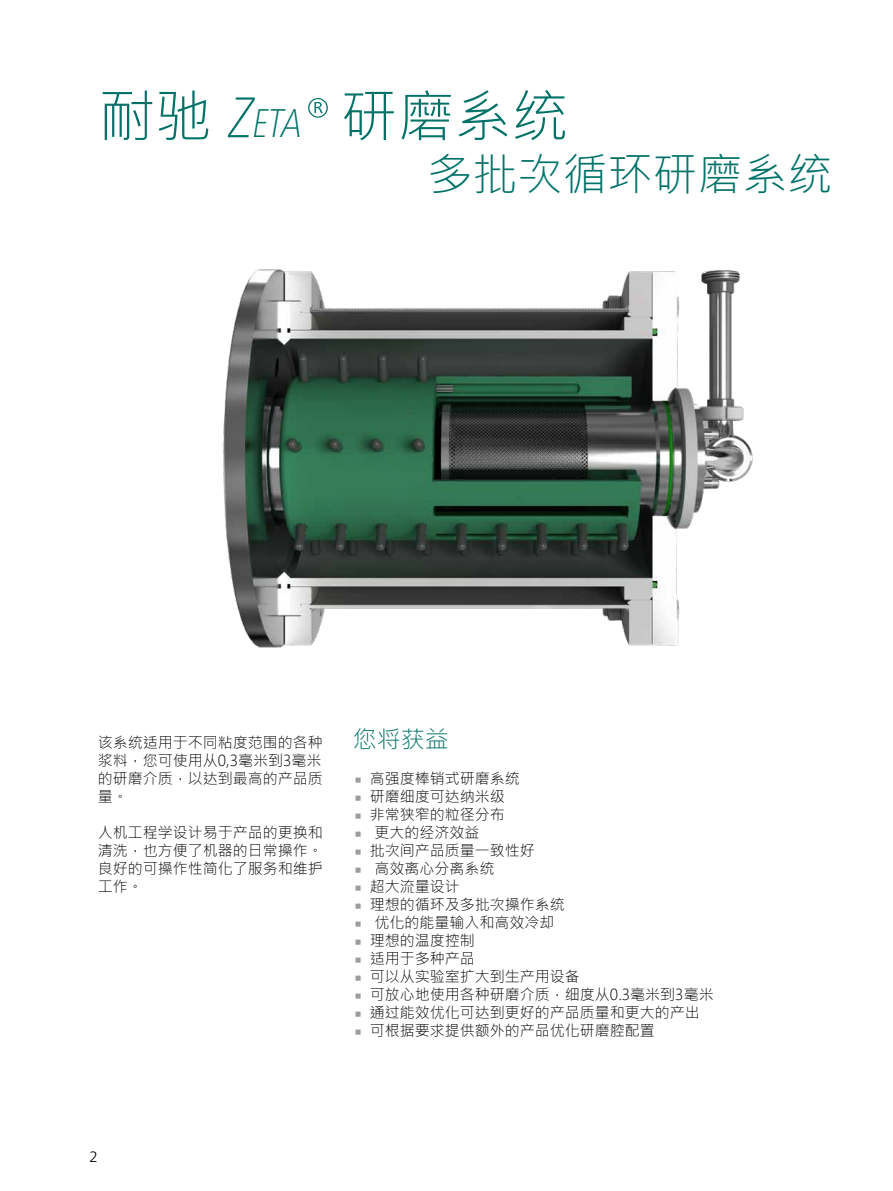
<style>
.page{position:relative;width:893px;height:1191px;background:#fff}
.page>*{position:absolute;margin:0;border:0;box-sizing:border-box;transform-origin:0 0}
.t1{font:300 57px "Microsoft Jheng Hei";color:#007268}
.t2{font:45px "Frutiger Neue LTW1 G";color:#9c9c9d}
.t3{font:300 45px "Microsoft Jheng Hei";color:#007268}
.t4{font:300 24px "Microsoft Jheng Hei";color:#007268}
.t5{font:300 15px/18px "Microsoft Jheng Hei";color:#000;text-align:justify}
.t6{font:300 15px "Frutiger Neue LTW1 G";color:#000}
.s1{font-family:"Frutiger Neue LTW1 G";font-weight:100;font-style:italic;font-stretch:condensed}
.s2{font-family:"Frutiger Neue LTW1 G";font-weight:100;font-style:italic;font-stretch:condensed;font-size:39.9px}
</style>
<div class="page">
<img style="left:223px;top:269px;width:530px;height:379px">
<h1 class="t1" style="left:98px;top:80px;width:472px">耐驰 <span class="s1">Z</span><span class="s2">eta</span><span class="s1">®</span> 研磨系统</h1>
<h2 class="t3" style="left:427px;top:146px;width:406px">多批次循环研磨系统</h2>
<p class="t5" style="left:98px;top:733px;width:226px">该系统适用于不同粘度范围的各种浆料，您可使用从0,3毫米到3毫米的研磨介质，以达到最高的产品质量。</p>
<p class="t5" style="left:98px;top:823px;width:226px">人机工程学设计易于产品的更换和清洗，也方便了机器的日常操作。良好的可操作性简化了服务和维护工作。</p>
<h3 class="t4" style="left:353px;top:724px;width:97px">您将获益</h3>
<h2 class="t2" style="left:353px;top:749px;width:12px">∙</h2>
<p class="t5" style="left:370px;top:769px;width:151px">高强度棒销式研磨系统</p>
<h2 class="t2" style="left:353px;top:767px;width:12px">∙</h2>
<p class="t5" style="left:370px;top:787px;width:136px">研磨细度可达纳米级</p>
<h2 class="t2" style="left:353px;top:785px;width:12px">∙</h2>
<p class="t5" style="left:370px;top:805px;width:136px">非常狭窄的粒径分布</p>
<h2 class="t2" style="left:353px;top:803px;width:12px">∙</h2>
<p class="t5" style="left:374px;top:823px;width:106px">更大的经济效益</p>
<h2 class="t2" style="left:353px;top:821px;width:12px">∙</h2>
<p class="t5" style="left:370px;top:841px;width:166px">批次间产品质量一致性好</p>
<h2 class="t2" style="left:353px;top:839px;width:12px">∙</h2>
<p class="t5" style="left:374px;top:859px;width:121px">高效离心分离系统</p>
<h2 class="t2" style="left:353px;top:857px;width:12px">∙</h2>
<p class="t5" style="left:370px;top:877px;width:91px">超大流量设计</p>
<h2 class="t2" style="left:353px;top:875px;width:12px">∙</h2>
<p class="t5" style="left:370px;top:895px;width:196px">理想的循环及多批次操作系统</p>
<h2 class="t2" style="left:353px;top:893px;width:12px">∙</h2>
<p class="t5" style="left:374px;top:913px;width:181px">优化的能量输入和高效冷却</p>
<h2 class="t2" style="left:353px;top:911px;width:12px">∙</h2>
<p class="t5" style="left:370px;top:931px;width:106px">理想的温度控制</p>
<h2 class="t2" style="left:353px;top:929px;width:12px">∙</h2>
<p class="t5" style="left:370px;top:949px;width:106px">适用于多种产品</p>
<h2 class="t2" style="left:353px;top:947px;width:12px">∙</h2>
<p class="t5" style="left:370px;top:967px;width:211px">可以从实验室扩大到生产用设备</p>
<h2 class="t2" style="left:353px;top:965px;width:12px">∙</h2>
<p class="t5" style="left:370px;top:985px;width:345px">可放心地使用各种研磨介质，细度从0.3毫米到3毫米</p>
<h2 class="t2" style="left:353px;top:983px;width:12px">∙</h2>
<p class="t5" style="left:370px;top:1003px;width:331px">通过能效优化可达到更好的产品质量和更大的产出</p>
<h2 class="t2" style="left:353px;top:1001px;width:12px">∙</h2>
<p class="t5" style="left:370px;top:1021px;width:286px">可根据要求提供额外的产品优化研磨腔配置</p>
<p class="t6" style="left:89px;top:1147px;width:10px">2</p>
</div>
